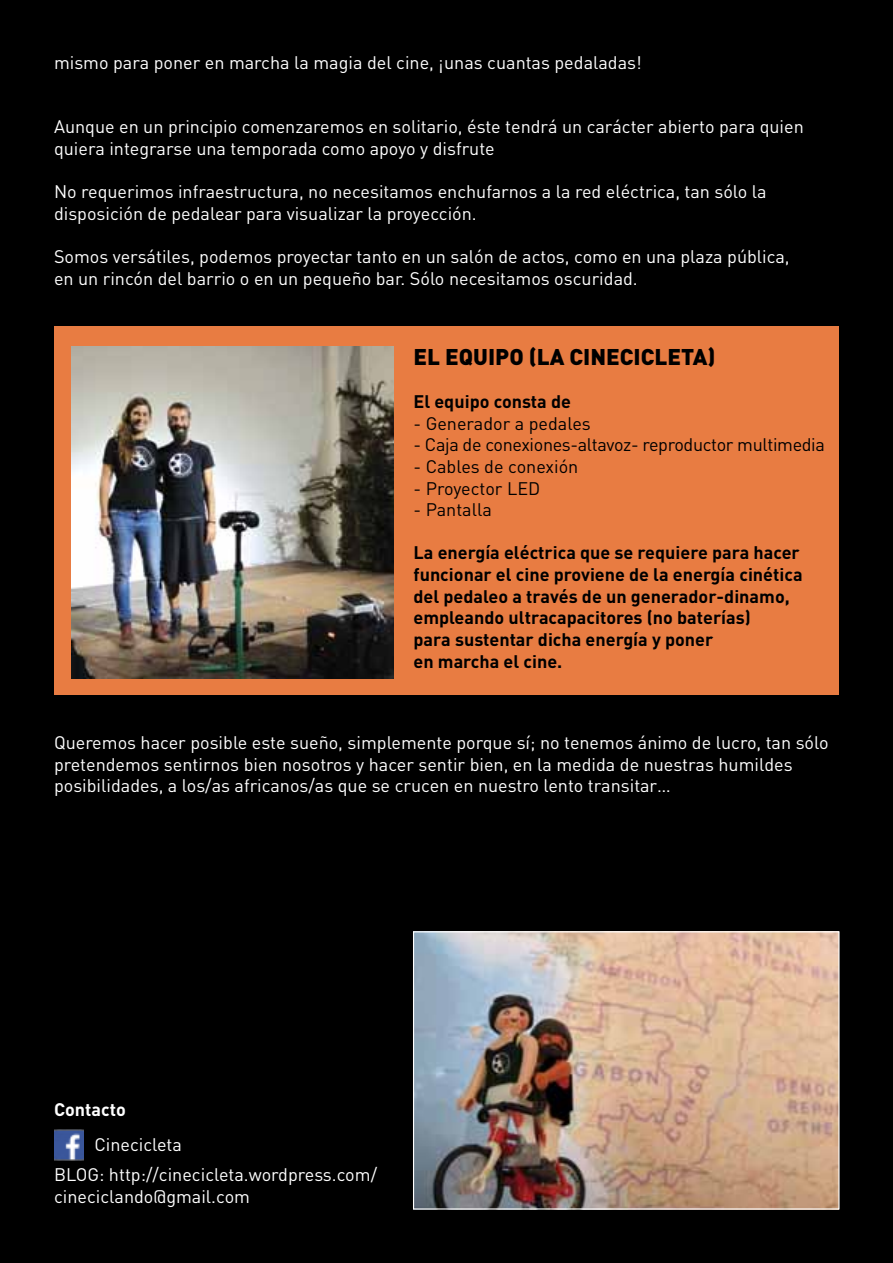
<style>
.page{position:relative;width:893px;height:1263px;background:#000}
.page>*{position:absolute;margin:0;border:0;box-sizing:border-box;transform-origin:0 0}
.t1{font:900 22.5px "DIN";color:#000}
.t2{font:18px/21.6px "DIN";color:#fff}
.t3{font:700 18px/21.6px "DIN";color:#000}
.t4{font:18px "DIN";color:#000}
.t5{font:18px "DIN";letter-spacing:-.02em;color:#000}
.t6{font:700 18px "DIN";color:#fff}
</style>
<div class="page">
<div style="left:54px;top:326px;width:785px;height:369px;background:#e87c42"></div>
<img style="left:71px;top:346px;width:323px;height:332px">
<img style="left:415px;top:933px;width:422px;height:274px">
<div style="left:413px;top:931px;width:426px;height:278px;border:1px solid #fff"></div>
<img style="left:55px;top:1129px;width:29px;height:31px">
<p class="t2" style="left:54px;top:51px;width:589px">mismo para poner en marcha la magia del cine, ¡unas cuantas pedaladas!</p>
<p class="t2" style="left:54px;top:116px;width:751px">Aunque en un principio comenzaremos en solitario, éste tendrá un carácter abierto para quien quiera integrarse una temporada como apoyo y disfrute</p>
<p class="t2" style="left:54px;top:181px;width:714px">No requerimos infraestructura, no necesitamos enchufarnos a la red eléctrica, tan sólo la disposición de pedalear para visualizar la proyección.</p>
<p class="t2" style="left:54px;top:245px;width:737px">Somos versátiles, podemos proyectar tanto en un salón de actos, como en una plaza pública, en un rincón del barrio o en un pequeño bar. Sólo necesitamos oscuridad.</p>
<p class="t1" style="left:414px;top:342px;width:304px">EL EQUIPO (LA CINECICLETA)</p>
<p class="t3" style="left:414px;top:390px;width:159px">El equipo consta de</p>
<p class="t4" style="left:414px;top:412px;width:179px">- Generador a pedales</p>
<p class="t5" style="left:414px;top:434px;width:413px">- Caja de conexiones-altavoz- reproductor multimedia</p>
<p class="t4" style="left:414px;top:455px;width:166px">- Cables de conexión</p>
<p class="t4" style="left:414px;top:477px;width:128px">- Proyector LED</p>
<p class="t4" style="left:414px;top:498px;width:80px">- Pantalla</p>
<p class="t3" style="left:414px;top:541px;width:391px">La energía eléctrica que se requiere para hacer funcionar el cine proviene de la energía cinética del pedaleo a través de un generador-dinamo, empleando ultracapacitores (no baterías)<br>para sustentar dicha energía y poner<br>en marcha el cine.</p>
<p class="t2" style="left:54px;top:732px;width:776px">Queremos hacer posible este sueño, simplemente porque sí; no tenemos ánimo de lucro, tan sólo pretendemos sentirnos bien nosotros y hacer sentir bien, en la medida de nuestras humildes posibilidades, a los/as africanos/as que se crucen en nuestro lento transitar…</p>
<p class="t6" style="left:54px;top:1098px;width:73px">Contacto</p>
<p class="t2" style="left:54px;top:1130px;width:325px;line-height:29.7px;text-indent:40px">Cinecicleta<br>BLOG: http://cinecicleta.wordpress.com/</p>
<p class="t2" style="left:54px;top:1185px;width:198px">cineciclando@gmail.com</p>
</div>
